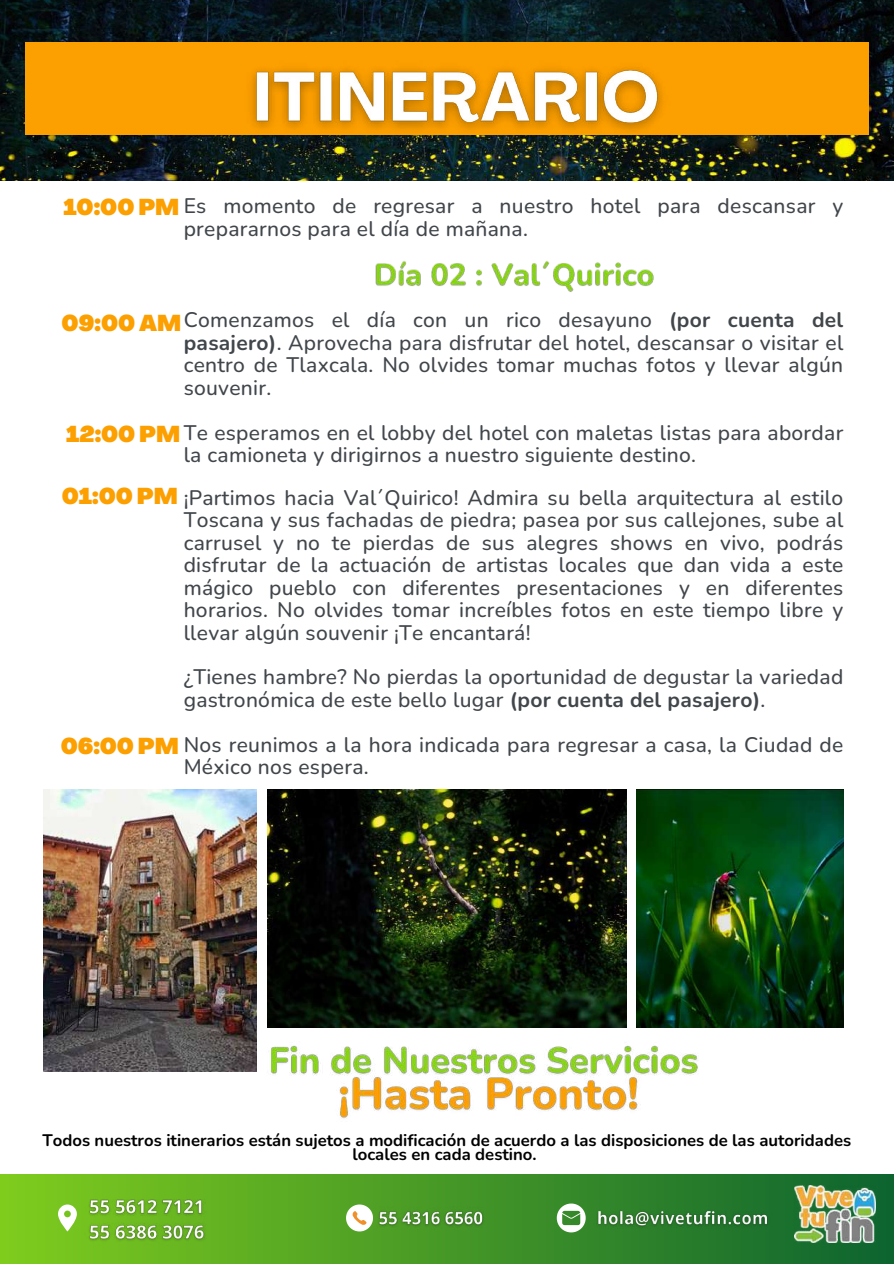
<style>
.page{position:relative;width:894px;height:1264px;background:#fff}
.page>*{position:absolute;margin:0;border:0;box-sizing:border-box;transform-origin:0 0}
.t1{font:900 22.5px "Agrandir";color:#fc9f00}
.t2{font:500 21px/22.5px "Nunito";letter-spacing:.015em;color:#41464b}
.t3{font:700 16.65px/14.7px "Nunito";color:#000;text-align:center}
.s1{font-family:"Agrandir";font-weight:900;font-size:22.5px;color:#fc9f00}
.s2{font-weight:700}
</style>
<div class="page">
<img style="left:0;top:0;width:893px;height:180px">
<div style="left:0;top:1174px;width:893px;height:89px;background:linear-gradient(to right,#7ecb1c,#0f6532)"></div>
<div style="left:25px;top:42px;width:843px;height:93px;background:#fc9f00"></div>
<svg style="left:58px;top:1204px;width:19px;height:27px"></svg>
<svg style="left:346px;top:1204px;width:27px;height:27px"></svg>
<svg style="left:556px;top:1203px;width:29px;height:29px"></svg>
<img style="left:84px;top:1193px;width:125px;height:52px">
<img style="left:593px;top:1205px;width:179px;height:27px">
<img style="left:374px;top:1206px;width:113px;height:24px">
<img style="left:794px;top:1184px;width:81px;height:58px">
<img style="left:44px;top:789px;width:212px;height:282px">
<img style="left:267px;top:789px;width:359px;height:238px">
<img style="left:636px;top:789px;width:207px;height:238px">
<img style="left:238px;top:67px;width:437px;height:76px">
<img style="left:375px;top:261px;width:279px;height:31px">
<img style="left:270px;top:1045px;width:428px;height:74px">
<p class="t2" style="left:184px;top:195px;width:661px;text-indent:-120px"><span class="s1">10:00 PM</span> Es momento de regresar a nuestro hotel para descansar y prepararnos para el día de mañana.</p>
<p class="t2" style="left:184px;top:309px;width:661px;text-align:justify">Comenzamos el día con un rico desayuno <span class="s2">(por cuenta del pasajero)</span>. Aprovecha para disfrutar del hotel, descansar o visitar el centro de Tlaxcala. No olvides tomar muchas fotos y llevar algún souvenir.</p>
<p class="t2" style="left:184px;top:421px;width:661px">Te esperamos en el lobby del hotel con maletas listas para abordar la camioneta y dirigirnos a nuestro siguiente destino.</p>
<p class="t2" style="left:184px;top:486px;width:661px;text-align:justify;text-indent:-122px"><span class="s1">01:00 PM</span> ¡Partimos hacia Val´Quirico! Admira su bella arquitectura al estilo Toscana y sus fachadas de piedra; pasea por sus callejones, sube al carrusel y no te pierdas de sus alegres shows en vivo, podrás disfrutar de la actuación de artistas locales que dan vida a este mágico pueblo con diferentes presentaciones y en diferentes horarios. No olvides tomar increíbles fotos en este tiempo libre y llevar algún souvenir ¡Te encantará!</p>
<p class="t2" style="left:184px;top:666px;width:661px">¿Tienes hambre? No pierdas la oportunidad de degustar la variedad gastronómica de este bello lugar <span class="s2">(por cuenta del pasajero)</span>.</p>
<p class="t2" style="left:184px;top:733px;width:661px;text-indent:-123px"><span class="s1">06:00 PM</span> Nos reunimos a la hora indicada para regresar a casa, la Ciudad de<br>México nos espera.</p>
<p class="t1" style="left:61px;top:314px;width:121px">09:00 AM</p>
<p class="t1" style="left:66px;top:425px;width:115px">12:00 PM</p>
<p class="t3" style="left:42px;top:1132px;width:810px">Todos nuestros itinerarios están sujetos a modificación de acuerdo a las disposiciones de las autoridades locales en cada destino.</p>
</div>
